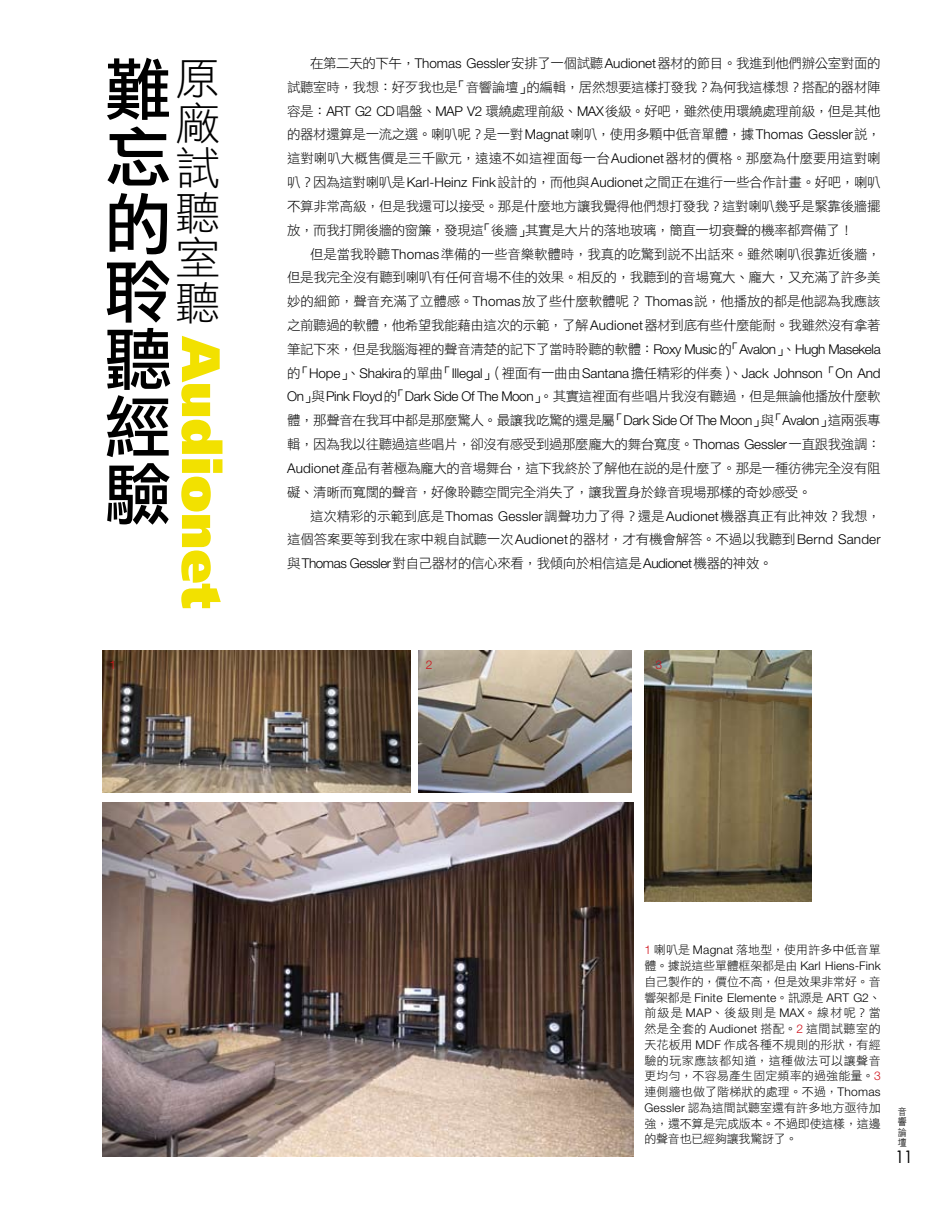
<style>
.page{position:relative;width:936px;height:1212px;background:#fff}
.page>*{position:absolute;margin:0;border:0;box-sizing:border-box;transform-origin:0 0}
.t1{font:67.5px/67.5px "DF Li Hei Std W5";color:#000;text-align:justify}
.t2{font:900 54px "Frutiger";color:#f2e100}
.t3{font:45px/45px "DF Li Hei Std W3";color:#000;text-align:justify}
.t4{font:16.5px "Futura";color:#000;scale:.91 1}
.t5{font:13.5px/23.9px "DF Li Hei Std W3";letter-spacing:-.03em;color:#000;text-align:justify}
.t6{font:300 13.5px "Helvetica Neue";letter-spacing:-.01em;color:#000}
.t7{font:12px/15.8px "DF Li Hei Std W3";letter-spacing:-.015em;color:#000;text-align:justify}
.t8{font:300 12px "Helvetica Neue";letter-spacing:.015em;color:#000}
.t9{font:12px "DF Li Hei Std W3";letter-spacing:.005em;color:#000}
.t10{font:300 12px "Helvetica Neue";color:#d0111b}
.t11{font:9.9px/10.2px "DF Hei Lt HK BF";color:#000;text-align:justify;scale:.91 1}
.s1{font-family:"Helvetica Neue";font-weight:300}
.s2{font-family:"DF Li Hei Std W3";font-weight:400}
.s3{font-family:"Helvetica Neue";font-weight:300;color:#d0111b}
</style>
<div class="page">
<img style="left:644px;top:651px;width:167px;height:250px">
<img style="left:102px;top:803px;width:531px;height:354px">
<img style="left:419px;top:651px;width:212px;height:141px">
<img style="left:102px;top:651px;width:309px;height:141px">
<h1 class="t1" style="left:104px;top:54px;width:67px">難忘的聆聽經驗</h1>
<p class="t5" style="left:287px;top:51px;width:595px;text-indent:23px">在第二天的下午，<span class="s1">Thomas Gessler</span>安排了一個試聽<span class="s1">Audionet</span>器材的節目。我進到他們辦公室對面的試聽室時，我想：好歹我也是「音響論壇」的編輯，居然想要這樣打發我？為何我這樣想？搭配的器材陣容是：<span class="s1">ART G2 CD</span>唱盤、<span class="s1">MAP V2</span> 環繞處理前級、<span class="s1">MAX</span>後級。好吧，雖然使用環繞處理前級，但是其他的器材還算是一流之選。喇叭呢？是一對<span class="s1">Magnat</span>喇叭，使用多顆中低音單體，據<span class="s1">Thomas Gessler</span>說，這對喇叭大概售價是三千歐元，遠遠不如這裡面每一台<span class="s1">Audionet</span>器材的價格。那麼為什麼要用這對喇叭？因為這對喇叭是<span class="s1">Karl-Heinz Fink</span>設計的，而他與<span class="s1">Audionet</span>之間正在進行一些合作計畫。好吧，喇叭不算非常高級，但是我還可以接受。那是什麼地方讓我覺得他們想打發我？這對喇叭幾乎是緊靠後牆擺放，而我打開後牆的窗簾，發現這「後牆」其實是大片的落地玻璃，簡直一切衰聲的機率都齊備了！</p>
<h3 class="t3" style="left:176px;top:55px;width:45px">原廠試聽室聽</h3>
<h2 class="t2" style="left:234px;top:337px;width:273px;rotate:90deg">Audionet</h2>
<p class="t5" style="left:287px;top:242px;width:595px;text-indent:23px">但是當我聆聽<span class="s1">Thomas</span>準備的一些音樂軟體時，我真的吃驚到說不出話來。雖然喇叭很靠近後牆，但是我完全沒有聽到喇叭有任何音場不佳的效果。相反的，我聽到的音場寬大、龐大，又充滿了許多美妙的細節，聲音充滿了立體感。<span class="s1">Thomas</span>放了些什麼軟體呢？ <span class="s1">Thomas</span>說，他播放的都是他認為我應該之前聽過的軟體，他希望我能藉由這次的示範，了解<span class="s1">Audionet</span>器材到底有些什麼能耐。我雖然沒有拿著筆記下來，但是我腦海裡的聲音清楚的記下了當時聆聽的軟體：<span class="s1">Roxy Music</span>的「<span class="s1">Avalon</span>」、<span class="s1">Hugh Masekela</span></p>
<p class="t6" style="left:287px;top:365px;width:595px"><span class="s2">的「</span>Hope<span class="s2">」、</span>Shakira<span class="s2">的單曲「</span>Illegal<span class="s2">」（裡面有一曲由</span>Santana<span class="s2">擔任精彩的伴奏）、</span>Jack Johnson<span class="s2">「</span>On And</p>
<p class="t5" style="left:287px;top:384px;width:595px"><span class="s1">On</span>」與<span class="s1">Pink Floyd</span>的「<span class="s1">Dark Side Of The Moon</span>」。其實這裡面有些唱片我沒有聽過，但是無論他播放什麼軟體，那聲音在我耳中都是那麼驚人。最讓我吃驚的還是屬「<span class="s1">Dark Side Of The Moon</span>」與「<span class="s1">Avalon</span>」這兩張專輯，因為我以往聽過這些唱片，卻沒有感受到過那麼龐大的舞台寬度。<span class="s1">Thomas Gessler</span>一直跟我強調：<span class="s1">Audionet</span>產品有著極為龐大的音場舞台，這下我終於了解他在說的是什麼了。那是一種彷彿完全沒有阻礙、清晰而寬闊的聲音，好像聆聽空間完全消失了，讓我置身於錄音現場那樣的奇妙感受。</p>
<p class="t5" style="left:287px;top:503px;width:595px;text-indent:23px">這次精彩的示範到底是<span class="s1">Thomas Gessler</span>調聲功力了得？還是<span class="s1">Audionet</span>機器真正有此神效？我想，這個答案要等到我在家中親自試聽一次<span class="s1">Audionet</span>的器材，才有機會解答。不過以我聽到<span class="s1">Bernd Sander</span>與<span class="s1">Thomas Gessler</span>對自己器材的信心來看，我傾向於相信這是<span class="s1">Audionet</span>機器的神效。</p>
<p class="t10" style="left:109px;top:658px;width:8px">1</p>
<p class="t10" style="left:425px;top:658px;width:8px">2</p>
<p class="t10" style="left:655px;top:658px;width:8px">3</p>
<p class="t9" style="left:644px;top:943px;width:238px"><span class="s3">1</span> 喇叭是 <span class="s1">Magnat</span> 落地型，使用許多中低音單</p>
<p class="t8" style="left:644px;top:958px;width:238px"><span class="s2">體。據說這些單體框架都是由</span> Karl Hiens-Fink</p>
<p class="t7" style="left:644px;top:973px;width:238px">自己製作的，價位不高，但是效果非常好。音</p>
<p class="t8" style="left:644px;top:990px;width:238px"><span class="s2">響架都是</span> Finite Elemente<span class="s2">。訊源是</span> ART G2<span class="s2">、</span></p>
<p class="t7" style="left:644px;top:1005px;width:238px">前級是 <span class="s1">MAP</span>、後級則是 <span class="s1">MAX</span>。線材呢？當然是全套的 <span class="s1">Audionet</span> 搭配。<span class="s3">2</span> 這間試聽室的天花板用 <span class="s1">MDF</span> 作成各種不規則的形狀，有經驗的玩家應該都知道，這種做法可以讓聲音更均勻，不容易產生固定頻率的過強能量。<span class="s3">3</span>連側牆也做了階梯狀的處理。不過，<span class="s1">Thomas Gessler</span> 認為這間試聽室還有許多地方亟待加強，還不算是完成版本。不過即使這樣，這邊的聲音也已經夠讓我驚訝了。</p>
<p class="t11" style="left:897px;top:1106px;width:11px">音響論壇</p>
<p class="t4" style="left:895px;top:1146px;width:21px">11</p>
</div>
